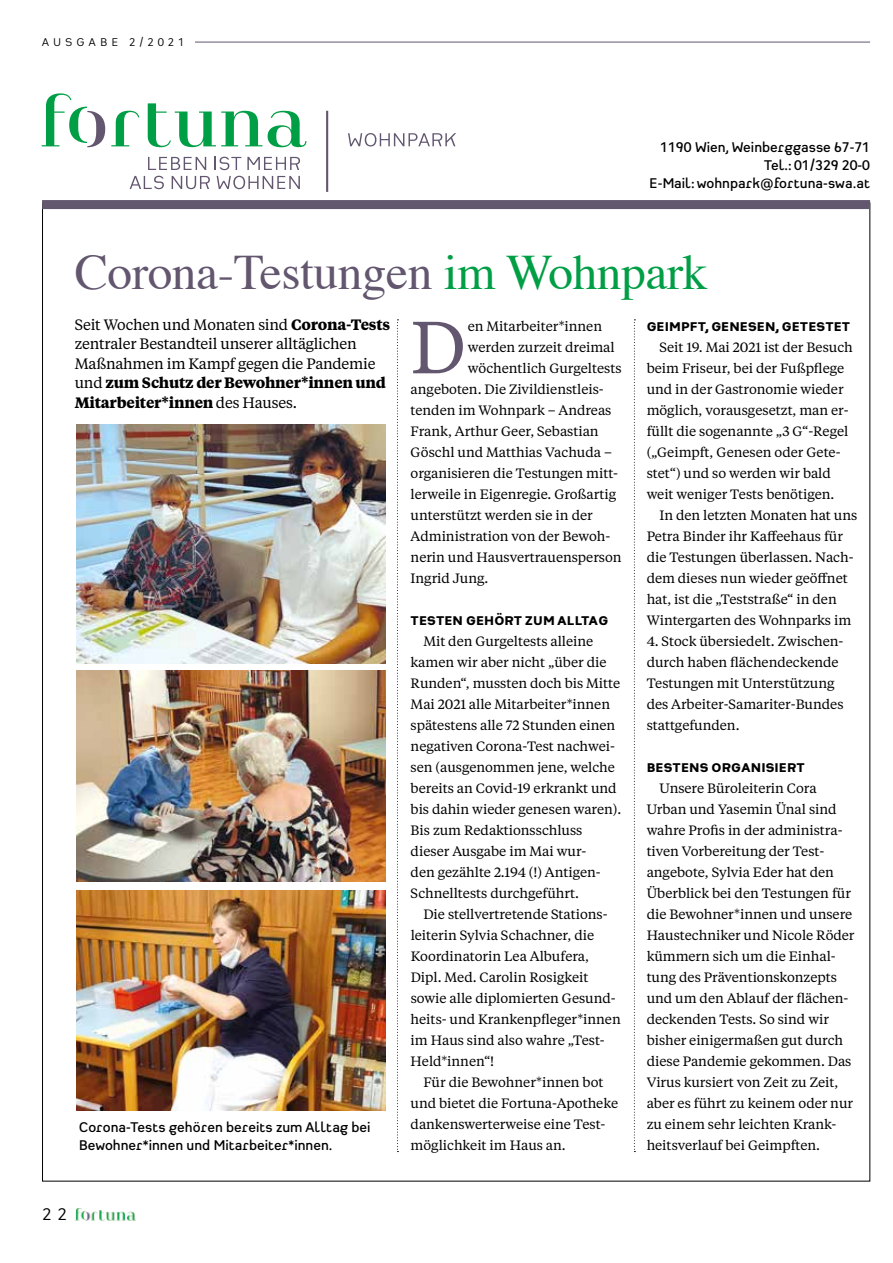
<style>
.page{position:relative;width:893px;height:1263px;background:#fff}
.page>*{position:absolute;margin:0;border:0;box-sizing:border-box;transform-origin:0 0}
.t1{font:73.35px "Tiempos Text";color:#63566f}
.t2{font:49.5px "Times";letter-spacing:-.01em;color:#63566f}
.t3{font:18px "Heimat Sans";color:#000}
.t4{font:15px/19.5px "Tiempos Text";letter-spacing:-.015em;color:#000}
.t5{font:600 15px/18px "Heimat Sans";color:#000;text-align:right}
.t6{font:13.5px/21px "Tiempos Text";letter-spacing:-.005em;color:#000}
.t7{font:800 13.5px "Heimat Sans";letter-spacing:.005em;color:#000}
.t8{font:12px "Heimat Sans";letter-spacing:.33em;color:#000}
.s1{color:#009e45}
.s2{font-weight:700}
</style>
<div class="page">
<img style="left:76px;top:1208px;width:59px;height:13px">
<div style="left:42px;top:200px;width:828px;height:9px;background:#63566f"></div>
<hr style="left:42px;top:42px;width:828px;height:1px;background:#63566f">
<div style="left:42px;top:37px;width:152px;height:15px;background:#fff"></div>
<svg style="left:111px;top:111px;width:28px;height:35px"></svg>
<svg style="left:148px;top:103px;width:114px;height:44px"></svg>
<svg style="left:268px;top:111px;width:38px;height:36px"></svg>
<svg style="left:42px;top:93px;width:63px;height:54px"></svg>
<svg style="left:148px;top:157px;width:58px;height:13px"></svg>
<svg style="left:215px;top:157px;width:26px;height:13px"></svg>
<svg style="left:247px;top:157px;width:53px;height:13px"></svg>
<svg style="left:130px;top:176px;width:34px;height:13px"></svg>
<svg style="left:172px;top:176px;width:38px;height:13px"></svg>
<svg style="left:217px;top:176px;width:83px;height:13px"></svg>
<svg style="left:348px;top:133px;width:108px;height:13px"></svg>
<hr style="left:326px;top:111px;width:2px;height:81px;background:#63566f">
<svg style="left:634px;top:319px;width:1px;height:833px"></svg>
<svg style="left:397px;top:319px;width:1px;height:833px"></svg>
<img style="left:77px;top:425px;width:308px;height:239px">
<img style="left:77px;top:671px;width:308px;height:211px">
<img style="left:77px;top:890px;width:308px;height:221px">
<p class="t8" style="left:42px;top:35px;width:144px">AUSGABE 2/2021</p>
<p class="t5" style="left:649px;top:138px;width:222px">1190 Wien, Weinberggasse 67-71<br>Tel.: 01/329 20-0<br>E-Mail: wohnpark@fortuna-swa.at</p>
<h2 class="t2" style="left:75px;top:226px;width:634px">Corona-Testungen <span class="s1">im Wohnpark</span></h2>
<h1 class="t1" style="left:411px;top:298px;width:57px">D</h1>
<p class="t6" style="left:468px;top:315px;width:136px">en Mitarbeiter*innen</p>
<p class="t4" style="left:75px;top:314px;width:317px">Seit Wochen und Monaten sind <span class="s2">Corona-Tests </span>zentraler Bestandteil unserer alltäglichen Maßnahmen im Kampf gegen die Pandemie und <span class="s2">zum Schutz der Bewohner*innen und Mitarbeiter*innen</span> des Hauses.</p>
<p class="t7" style="left:647px;top:318px;width:205px">GEIMPFT, GENESEN, GETESTET</p>
<p class="t6" style="left:647px;top:336px;width:208px;text-indent:13px">Seit 19. Mai 2021 ist der Besuch beim Friseur, bei der Fußpflege und in der Gastronomie wieder möglich, vorausgesetzt, man er&shy;füllt die sogenannte „3 G“-Regel („Geimpft, Genesen oder Gete&shy;stet“) und so werden wir bald weit weniger Tests benötigen.</p>
<p class="t6" style="left:647px;top:504px;width:212px;text-indent:13px">In den letzten Monaten hat uns<br>Petra Binder ihr Kaffeehaus für die Testungen überlassen. Nach&shy;dem dieses nun wieder geöffnet hat, ist die „Teststraße“ in den<br>Wintergarten des Wohnparks im</p>
<p class="t6" style="left:647px;top:630px;width:198px">4. Stock übersiedelt. Zwischen&shy;durch haben flächendeckende<br>Testungen mit Unterstützung des Arbeiter-Samariter-Bundes stattgefunden.</p>
<p class="t7" style="left:647px;top:759px;width:160px">BESTENS ORGANISIERT</p>
<p class="t6" style="left:647px;top:777px;width:209px;text-indent:13px">Unsere Büroleiterin Cora<br>Urban und Yasemin Ünal sind wahre Profis in der administra&shy;tiven Vorbereitung der Test&shy;angebote, Sylvia Eder hat den<br>Überblick bei den Testungen für die Bewohner*innen und unsere<br>Haustechniker und Nicole Röder kümmern sich um die Einhal&shy;tung des Präventionskonzepts und um den Ablauf der flächen&shy;deckenden Tests. So sind wir bisher einigermaßen gut durch diese Pandemie gekommen. Das<br>Virus kursiert von Zeit zu Zeit, aber es führt zu keinem oder nur zu einem sehr leichten Krank&shy;heitsverlauf bei Geimpften.</p>
<p class="t6" style="left:468px;top:336px;width:148px">werden zurzeit dreimal</p>
<p class="t6" style="left:468px;top:357px;width:155px">wöchentlich Gurgeltests</p>
<p class="t6" style="left:411px;top:378px;width:193px">angeboten. Die Zivildienstleis-</p>
<p class="t6" style="left:411px;top:399px;width:202px">tenden im Wohnpark – Andreas</p>
<p class="t6" style="left:411px;top:420px;width:190px">Frank, Arthur Geer, Sebastian</p>
<p class="t6" style="left:411px;top:441px;width:203px">Göschl und Matthias Vachuda –</p>
<p class="t6" style="left:411px;top:462px;width:209px">organisieren die Testungen mitt-</p>
<p class="t6" style="left:411px;top:483px;width:207px">lerweile in Eigenregie. Großartig</p>
<p class="t6" style="left:411px;top:504px;width:184px">unterstützt werden sie in der</p>
<p class="t6" style="left:411px;top:525px;width:201px">Administration von der Bewoh-</p>
<p class="t6" style="left:411px;top:546px;width:213px">nerin und Hausvertrauensperson</p>
<p class="t6" style="left:411px;top:567px;width:79px">Ingrid Jung.</p>
<p class="t7" style="left:411px;top:612px;width:199px">TESTEN GEHÖRT ZUM ALLTAG</p>
<p class="t6" style="left:411px;top:630px;width:212px;text-indent:13px">Mit den Gurgeltests alleine kamen wir aber nicht „über die<br>Runden“, mussten doch bis Mitte<br>Mai 2021 alle Mitarbeiter*innen spätestens alle 72 Stunden einen negativen Corona-Test nachwei&shy;sen (ausgenommen jene, welche bereits an Covid-19 erkrankt und bis dahin wieder genesen waren).<br>Bis zum Redaktionsschluss dieser Ausgabe im Mai wur-<br>den gezählte 2.194 (!) Antigen-<br>Schnelltests durchgeführt.</p>
<p class="t6" style="left:411px;top:903px;width:212px;text-indent:13px">Die stellvertretende Stations&shy;leiterin Sylvia Schachner, die<br>Koordinatorin Lea Albufera,<br>Dipl. Med. Carolin Rosigkeit sowie alle diplomierten Gesund&shy;heits- und Krankenpfleger*innen im Haus sind also wahre „Test-<br>Held*innen“!</p>
<p class="t6" style="left:411px;top:1071px;width:209px;text-indent:13px">Für die Bewohner*innen bot und bietet die Fortuna-Apotheke dankenswerterweise eine Test&shy;möglichkeit im Haus an.</p>
<p class="t5" style="left:79px;top:1117px;width:293px;text-align:left">Corona-Tests gehören bereits zum Alltag bei<br>Bewohner*innen und Mitarbeiter*innen.</p>
<h3 class="t3" style="left:42px;top:1203px;width:26px">2 2</h3>
</div>
